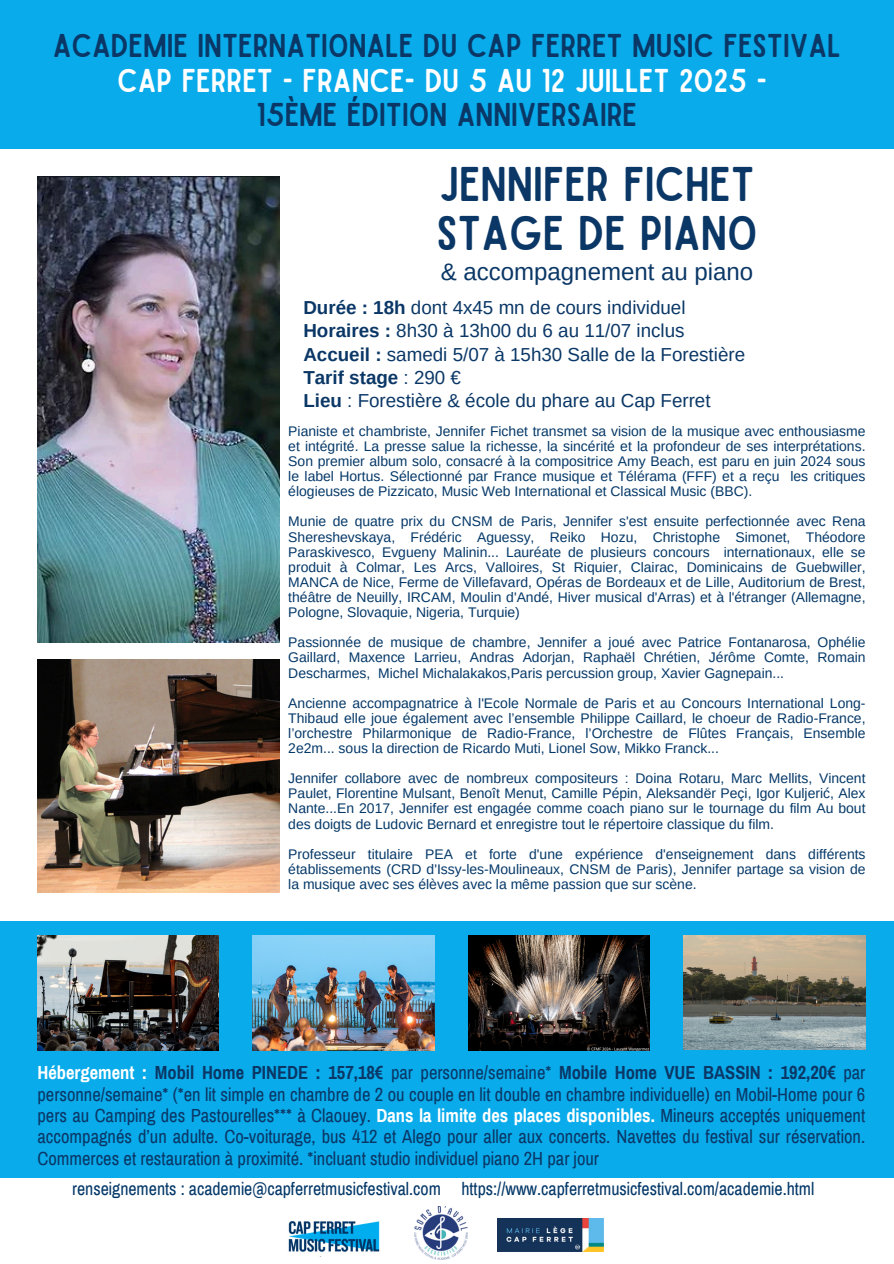
<style>
.page{position:relative;width:894px;height:1264px;background:#fff}
.page>*{position:absolute;margin:0;border:0;box-sizing:border-box;transform-origin:0 0}
.t1{font:46.5px/48.3px "Sailors";color:#0a3766}
.t2{font:31.5px/34.8px "Sailors";color:#0a3766;text-align:center}
.t3{font:24px "Arimo";color:#0a3766}
.t4{font:18.75px/23.2px "Arimo";color:#0a3766}
.t5{font:18.45px/21.3px "Archivo Narrow";color:#0a3766;text-align:justify}
.t6{font:17.85px "Archivo Narrow";color:#043868}
.t7{font:13.95px/15.1px "Arimo";color:#043868;text-align:justify}
.s1{color:#fff}
.s2{font-weight:700}
.s3{font-weight:700;color:#fff}
</style>
<div class="page">
<div style="left:0;top:920px;width:893px;height:257px;background:#09abeb"></div>
<img style="left:37px;top:935px;width:182px;height:115px">
<img style="left:252px;top:935px;width:183px;height:115px">
<img style="left:468px;top:935px;width:181px;height:115px">
<img style="left:683px;top:935px;width:181px;height:114px">
<div style="left:0;top:0;width:893px;height:148px;background:#09abeb"></div>
<img style="left:37px;top:176px;width:242px;height:466px">
<img style="left:37px;top:659px;width:242px;height:233px">
<img style="left:288px;top:1221px;width:92px;height:31px">
<img style="left:497px;top:1218px;width:106px;height:33px">
<img style="left:414px;top:1206px;width:53px;height:53px">
<p class="t2" style="left:53px;top:29px;width:789px">ACADEMIE INTERNATIONALE DU CAP FERRET MUSIC FESTIVAL<br><span class="s1">CAP FERRET - FRANCE- DU 5 AU 12 JUILLET 2025 -<br></span>15ÈME ÉDITION ANNIVERSAIRE</p>
<p class="t1" style="left:436px;top:162px;width:322px">JENNIFER FICHET<br>STAGE DE PIANO</p>
<p class="t3" style="left:440px;top:258px;width:314px">&amp; accompagnement au piano</p>
<p class="t4" style="left:303px;top:296px;width:443px"><span class="s2">Durée : 18h</span> dont 4x45 mn de cours individuel <span class="s2">Horaires :</span> 8h30 à 13h00 du 6 au 11/07 inclus <span class="s2">Accueil :</span> samedi 5/07 à 15h30 Salle de la Forestière <span class="s2">Tarif stage</span> : 290 €<br><span class="s2">Lieu</span> : Forestière &amp; école du phare au Cap Ferret</p>
<h1 class="t7" style="left:288px;top:423px;width:578px">Pianiste et chambriste, Jennifer Fichet transmet sa vision de la musique avec enthousiasme et intégrité. La presse salue la richesse, la sincérité et la profondeur de ses interprétations.<br>Son premier album solo, consacré à la compositrice Amy Beach, est paru en juin 2024 sous le label Hortus. Sélectionné par France musique et Télérama (FFF) et a reçu les critiques élogieuses de Pizzicato, Music Web International et Classical Music (BBC).</h1>
<p class="t7" style="left:288px;top:514px;width:578px">Munie de quatre prix du CNSM de Paris, Jennifer s'est ensuite perfectionnée avec Rena Shereshevskaya, Frédéric Aguessy, Reiko Hozu, Christophe Simonet, Théodore Paraskivesco, Evgueny Malinin... Lauréate de plusieurs concours internationaux, elle se produit à Colmar, Les Arcs, Valloires, St Riquier, Clairac, Dominicains de Guebwiller, MANCA de Nice, Ferme de Villefavard, Opéras de Bordeaux et de Lille, Auditorium de Brest, théâtre de Neuilly, IRCAM, Moulin d'Andé, Hiver musical d'Arras) et à l'étranger (Allemagne, Pologne, Slovaquie, Nigeria, Turquie)</p>
<h2 class="t7" style="left:288px;top:635px;width:578px">Passionnée de musique de chambre, Jennifer a joué avec Patrice Fontanarosa, Ophélie Gaillard, Maxence Larrieu, Andras Adorjan, Raphaël Chrétien, Jérôme Comte, Romain Descharmes, Michel Michalakakos,Paris percussion group, Xavier Gagnepain...</h2>
<h3 class="t7" style="left:288px;top:695px;width:578px">Ancienne accompagnatrice à l'Ecole Normale de Paris et au Concours International Long-Thibaud elle joue également avec l’ensemble Philippe Caillard, le choeur de Radio-France, l’orchestre Philarmonique de Radio-France, l’Orchestre de Flûtes Français, Ensemble 2e2m... sous la direction de Ricardo Muti, Lionel Sow, Mikko Franck...</h3>
<p class="t7" style="left:288px;top:770px;width:578px">Jennifer collabore avec de nombreux compositeurs : Doina Rotaru, Marc Mellits, Vincent Paulet, Florentine Mulsant, Benoît Menut, Camille Pépin, Aleksandër Peçi, Igor Kuljerić, Alex Nante...En 2017, Jennifer est engagée comme coach piano sur le tournage du film Au bout des doigts de Ludovic Bernard et enregistre tout le répertoire classique du film.</p>
<p class="t7" style="left:288px;top:846px;width:578px">Professeur titulaire PEA et forte d'une expérience d'enseignement dans différents établissements (CRD d'Issy-les-Moulineaux, CNSM de Paris), Jennifer partage sa vision de la musique avec ses élèves avec la même passion que sur scène.</p>
<p class="t5" style="left:37px;top:1062px;width:829px"><span class="s3">Hébergement :</span> <span class="s2">Mobil Home PINEDE : 157,18€</span> par personne/semaine* <span class="s2">Mobile Home VUE BASSIN : 192,20€</span> par personne/semaine* (*en lit simple en chambre de 2 ou couple en lit double en chambre individuelle) en Mobil-Home pour 6 pers au Camping des Pastourelles*** à Claouey. <span class="s3">Dans la limite des places disponibles.</span> Mineurs acceptés uniquement accompagnés d’un adulte. Co-voiturage, bus 412 et Alego pour aller aux concerts. Navettes du festival sur réservation.<br>Commerces et restauration à proximité. *incluant studio individuel piano 2H par jour</p>
<p class="t6" style="left:72px;top:1179px;width:743px">renseignements : academie@capferretmusicfestival.com https://www.capferretmusicfestival.com/academie.html</p>
</div>
